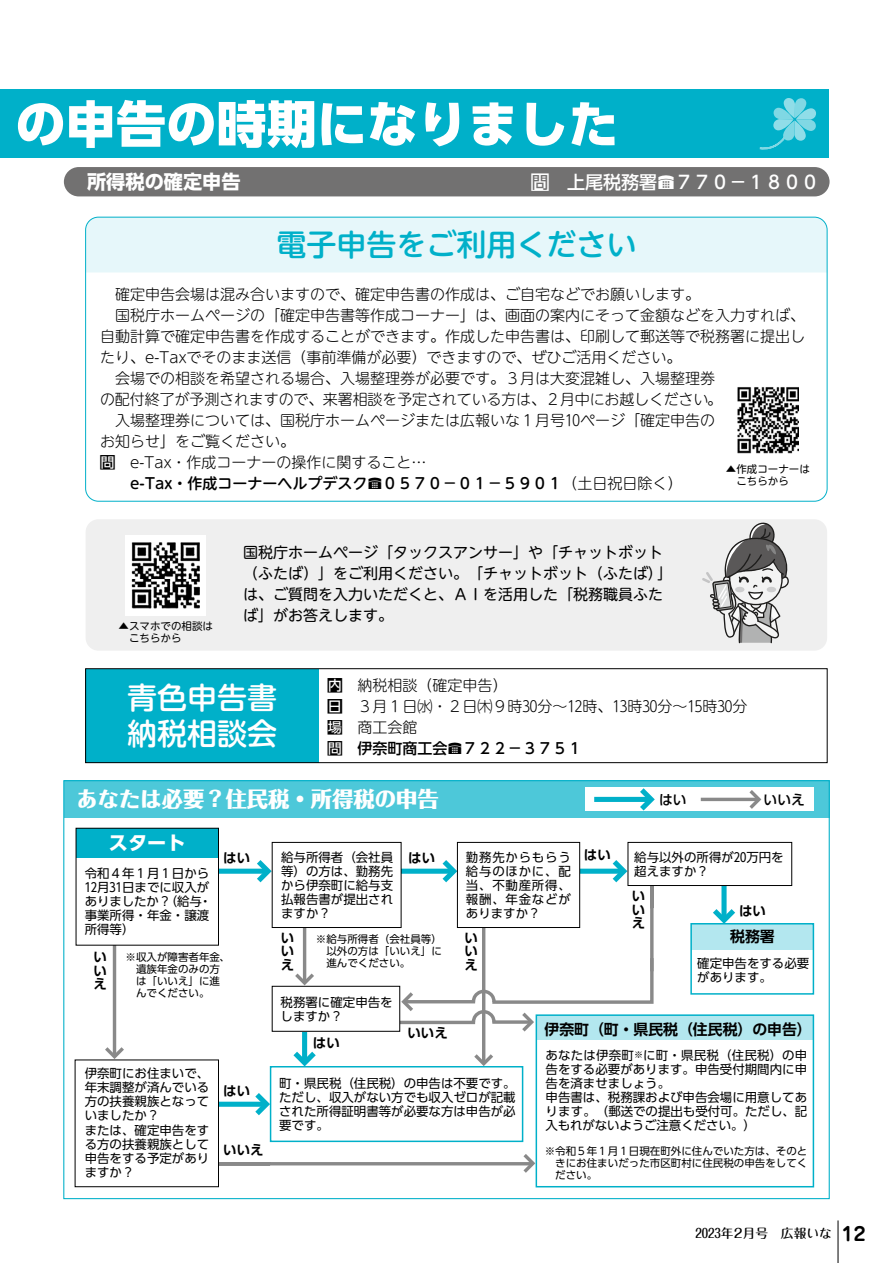
<style>
.page{position:relative;width:893px;height:1263px;background:#fff}
.page>*{position:absolute;margin:0;border:0;box-sizing:border-box;transform-origin:0 0}
.t1{font:800 50.25px "UD Shin Go Pro";color:#fff}
.t2{font:500 30px "UD Shin M Go Pr 6";color:#00b0c9}
.t3{font:500 30px/36px "UD Shin M Go Pr 6";color:#fff}
.t4{font:800 21.3px "Folk Pro";color:#fff}
.t5{font:700 19.2px "UD Shin Go Pro";color:#fff}
.t6{font:500 18px "UD Shin Go Pro";color:#fff}
.t7{font:300 15px/21px "UD Shin M Go Pro";color:#000}
.t8{font:15px/21px "UD Shin M Go Pro";color:#000}
.t9{font:500 15px/21px "UD Shin M Go Pr 6";color:#000}
.t10{font:500 15px "UD Shin Go Pro";color:#000}
.t11{font:700 14.85px "UD Shin Go Pro De";color:#000}
.t12{font:500 13.8px "UD Shin Go Pro";color:#000}
.t13{font:700 13.5px/13.5px "UD Shin Go Pro De";color:#000;text-align:justify}
.t14{font:500 12.75px "Maru Fo Pro";color:#000}
.t15{font:12.45px/14.1px "UD Shin Go Pro";color:#000}
.t16{font:10.5px/12px "UD Shin Go Pro";color:#000;text-align:justify}
.t17{font:10.5px/12px "UD Shin M Go Pr 6";color:#000}
.s1{font-family:"ina kigo 2018";font-weight:400}
.s2{font-family:"BLS Gaiji X Rml";font-weight:400}
.s3{font-weight:300}
.s4{font-family:"UD Shin M Go Pro";font-weight:300}
.s5{font-size:9px}
.s6{font-family:"Jun 501 Pro";font-weight:700;font-size:18.75px}
</style>
<div class="page">
<div style="left:0;top:89px;width:829px;height:68px;background:#00b0c9"></div>
<div style="left:64px;top:167px;width:766px;height:29px;background:#727171;border-radius:15px"></div>
<svg style="left:759px;top:98px;width:57px;height:52px"></svg>
<div style="left:86px;top:217px;width:741px;height:55px;background:#e6f7fa"></div>
<img style="left:737px;top:387px;width:62px;height:66px">
<div style="left:86px;top:669px;width:233px;height:94px;background:#00b0c9"></div>
<div style="left:85px;top:668px;width:742px;height:95px;border:1px solid #000"></div>
<div style="left:86px;top:519px;width:741px;height:132px;background:#efefef;border-radius:13px"></div>
<div style="left:125px;top:535px;width:81px;height:81px;background:#fff"></div>
<img style="left:132px;top:542px;width:68px;height:66px">
<svg style="left:702px;top:522px;width:87px;height:122px"></svg>
<div style="left:302px;top:1005px;width:5px;height:57px;background:#00b0c9"></div>
<svg style="left:293px;top:1046px;width:23px;height:20px"></svg>
<div style="left:64px;top:781px;width:765px;height:37px;background:#4dc8d9"></div>
<hr style="left:113px;top:922px;width:3px;height:135px;background:#898989">
<svg style="left:101px;top:1043px;width:27px;height:17px"></svg>
<div style="left:215px;top:869px;width:51px;height:5px;background:#00b0c9"></div>
<svg style="left:251px;top:855px;width:21px;height:33px"></svg>
<div style="left:76px;top:828px;width:142px;height:117px;background:#fff"></div>
<div style="left:397px;top:869px;width:56px;height:5px;background:#00b0c9"></div>
<svg style="left:437px;top:855px;width:20px;height:33px"></svg>
<div style="left:691px;top:924px;width:123px;height:25px;background:#b3e7ef"></div>
<div style="left:699px;top:788px;width:115px;height:23px;background:#fff"></div>
<div style="left:585px;top:788px;width:114px;height:23px;background:#fff"></div>
<div style="left:594px;top:797px;width:55px;height:5px;background:#00b0c9"></div>
<svg style="left:635px;top:787px;width:23px;height:24px"></svg>
<hr style="left:701px;top:798px;width:58px;height:3px;background:#898989">
<svg style="left:746px;top:787px;width:18px;height:22px"></svg>
<hr style="left:213px;top:1162px;width:320px;height:3px;background:#898989">
<svg style="left:520px;top:1150px;width:16px;height:26px"></svg>
<hr style="left:303px;top:922px;width:3px;height:60px;background:#898989">
<svg style="left:291px;top:970px;width:27px;height:16px"></svg>
<div style="left:205px;top:1102px;width:61px;height:5px;background:#00b0c9"></div>
<svg style="left:250px;top:1087px;width:20px;height:34px"></svg>
<hr style="left:482px;top:919px;width:3px;height:145px;background:#898989">
<svg style="left:474px;top:1051px;width:19px;height:15px"></svg>
<hr style="left:404px;top:1000px;width:71px;height:3px;background:#898989">
<svg style="left:400px;top:989px;width:17px;height:26px"></svg>
<hr style="left:397px;top:1021px;width:78px;height:3px;background:#898989">
<svg style="left:469px;top:855px;width:185px;height:180px"></svg>
<div style="left:721px;top:881px;width:6px;height:38px;background:#00b0c9"></div>
<svg style="left:713px;top:904px;width:22px;height:19px"></svg>
<div style="left:628px;top:842px;width:164px;height:43px;background:#fff"></div>
<div style="left:628px;top:842px;width:164px;height:44px;border:1px solid #000"></div>
<div style="left:457px;top:842px;width:123px;height:85px;background:#fff"></div>
<div style="left:457px;top:842px;width:123px;height:86px;border:1px solid #000"></div>
<div style="left:76px;top:828px;width:142px;height:30px;background:#00b0c9"></div>
<div style="left:272px;top:842px;width:129px;height:85px;background:#fff"></div>
<div style="left:272px;top:842px;width:129px;height:86px;border:1px solid #000"></div>
<svg style="left:650px;top:958px;width:4px;height:13px"></svg>
<div style="left:270px;top:1066px;width:253px;height:76px;border:2px solid #00b0c9"></div>
<div style="left:690px;top:923px;width:124px;height:72px;border:2px solid #00b0c9"></div>
<div style="left:75px;top:1060px;width:143px;height:127px;background:#fff"></div>
<div style="left:75px;top:1060px;width:144px;height:127px;border:1px solid #000"></div>
<div style="left:76px;top:828px;width:143px;height:117px;border:1px solid #000"></div>
<div style="left:536px;top:1015px;width:277px;height:25px;background:#b3e7ef"></div>
<div style="left:536px;top:1014px;width:278px;height:173px;border:2px solid #00b0c9"></div>
<div style="left:272px;top:986px;width:128px;height:45px;background:#fff"></div>
<div style="left:272px;top:986px;width:128px;height:45px;border:1px solid #000"></div>
<hr style="left:838px;top:1220px;width:1px;height:43px;background:#000">
<h1 class="t1" style="left:15px;top:83px;width:605px">の申告の時期になりました</h1>
<h3 class="t5" style="left:87px;top:166px;width:155px">所得税の確定申告</h3>
<h3 class="t6" style="left:531px;top:167px;width:289px"><span class="s1">問</span>　上尾税務署<span class="s2">蕕</span>７７０－１８００</h3>
<h2 class="t2" style="left:276px;top:220px;width:362px">電子申告をご利用ください</h2>
<p class="t7" style="left:100px;top:283px;width:707px">　確定申告会場は混み合いますので、確定申告書の作成は、ご自宅などでお願いします。<br>　国税庁ホームページの「確定申告書等作成コーナー」は、画面の案内にそって金額などを入力すれば、自動計算で確定申告書を作成することができます。作成した申告書は、印刷して郵送等で税務署に提出したり、e-Taxでそのまま送信（事前準備が必要）できますので、ぜひご活用ください。<br>　会場での相談を希望される場合、入場整理券が必要です。３月は大変混雑し、入場整理券<br>の配付終了が予測されますので、来署相談を予定されている方は、２月中にお越しください。<br>　入場整理券については、国税庁ホームページまたは広報いな１月号10ページ「確定申告の<br>お知らせ」をご覧ください。</p>
<p class="t9" style="left:100px;top:451px;width:584px"><span class="s1">問</span> <span class="s3">e-Tax・作成コーナーの操作に関すること…<br></span>　　e-Tax・作成コーナーヘルプデスク<span class="s2">蕕</span>０５７０－０１－５９０１<span class="s4">（土日祝日除く）</span></p>
<p class="t17" style="left:726px;top:462px;width:85px">▲作成コーナーは　こちらから</p>
<p class="t17" style="left:119px;top:620px;width:96px">▲スマホでの相談は　こちらから</p>
<p class="t8" style="left:243px;top:541px;width:431px">国税庁ホームページ「タックスアンサー」や「チャットボット（ふたば）」をご利用ください。「チャットボット（ふたば）」は、ご質問を入力いただくと、ＡＩを活用した「税務職員ふたば」がお答えします。</p>
<h2 class="t3" style="left:127px;top:678px;width:151px">青色申告書納税相談会</h2>
<p class="t7" style="left:327px;top:674px;width:421px"><span class="s1">内</span> 納税相談（確定申告）<br><span class="s1">日</span> ３月１日㈬・２日㈭９時30分～12時、13時30分～15時30分<span class="s1">場</span> 商工会館</p>
<p class="t10" style="left:327px;top:736px;width:256px"><span class="s1">問</span>　伊奈町商工会<span class="s2">蕕</span>７２２－３７５１</p>
<h3 class="t4" style="left:77px;top:781px;width:364px">あなたは必要？住民税・所得税の申告</h3>
<p class="t12" style="left:659px;top:788px;width:29px">はい</p>
<p class="t12" style="left:764px;top:788px;width:43px">いいえ</p>
<h3 class="t5" style="left:109px;top:827px;width:78px">スタート</h3>
<p class="t15" style="left:85px;top:866px;width:129px">令和４年１月１日から<br>12月31日までに収入がありましたか？（給与・事業所得・年金・譲渡所得等）</p>
<p class="t13" style="left:584px;top:847px;width:28px">はい</p>
<p class="t15" style="left:281px;top:849px;width:114px;text-align:justify">給与所得者（会社員等）の方は、勤務先から伊奈町に給与支払報告書が提出されますか？</p>
<p class="t15" style="left:466px;top:849px;width:106px;text-align:justify">勤務先からもらう給与のほかに、配当、不動産所得、報酬、年金などがありますか？</p>
<p class="t15" style="left:634px;top:849px;width:151px">給与以外の所得が20万円を超えますか？</p>
<p class="t13" style="left:223px;top:850px;width:28px">はい</p>
<p class="t13" style="left:408px;top:850px;width:28px">はい</p>
<p class="t13" style="left:632px;top:889px;width:14px">いいえ</p>
<p class="t13" style="left:739px;top:904px;width:28px">はい</p>
<p class="t11" style="left:730px;top:924px;width:46px">税務署</p>
<p class="t15" style="left:697px;top:956px;width:114px">確定申告をする必要があります。</p>
<p class="t13" style="left:281px;top:930px;width:14px">いいえ</p>
<p class="t13" style="left:465px;top:930px;width:14px">いいえ</p>
<p class="t16" style="left:326px;top:933px;width:117px;text-indent:-10px">※給与所得者（会社員等）以外の方は「いいえ」に進んでください。</p>
<p class="t16" style="left:136px;top:950px;width:95px;text-align:left;text-indent:-10px">※収入が障害者年金、遺族年金のみの方は「いいえ」に進んでください。</p>
<p class="t13" style="left:93px;top:950px;width:14px">いいえ</p>
<p class="t15" style="left:281px;top:995px;width:114px">税務署に確定申告をしますか？</p>
<p class="t11" style="left:544px;top:1017px;width:269px">伊奈町（町・県民税（住民税）の申告）</p>
<p class="t15" style="left:546px;top:1048px;width:263px">あなたは伊奈町<span class="s5">※</span>に町・県民税（住民税）の申告をする必要があります。申告受付期間内に申告を済ませましょう。<br>申告書は、税務課および申告会場に用意してあります。（郵送での提出も受付可。ただし、記入もれがないようご注意ください。）</p>
<p class="t16" style="left:555px;top:1145px;width:253px;text-indent:-10px">※令和５年１月１日現在町外に住んでいた方は、そのときにお住まいだった市区町村に住民税の申告をしてください。</p>
<p class="t13" style="left:407px;top:1026px;width:42px">いいえ</p>
<p class="t13" style="left:313px;top:1036px;width:28px">はい</p>
<p class="t15" style="left:85px;top:1066px;width:126px">伊奈町にお住まいで、年末調整が済んでいる方の扶養親族となっていましたか？<br>または、確定申告をする方の扶養親族として申告をする予定がありますか？</p>
<p class="t15" style="left:279px;top:1076px;width:238px;text-align:justify">町・県民税（住民税）の申告は不要です。ただし、収入がない方でも収入ゼロが記載された所得証明書等が必要な方は申告が必要です。</p>
<p class="t13" style="left:223px;top:1084px;width:28px">はい</p>
<p class="t13" style="left:223px;top:1143px;width:42px">いいえ</p>
<p class="t14" style="left:695px;top:1223px;width:172px">2023年2月号　広報いな <span class="s6">12</span></p>
</div>
